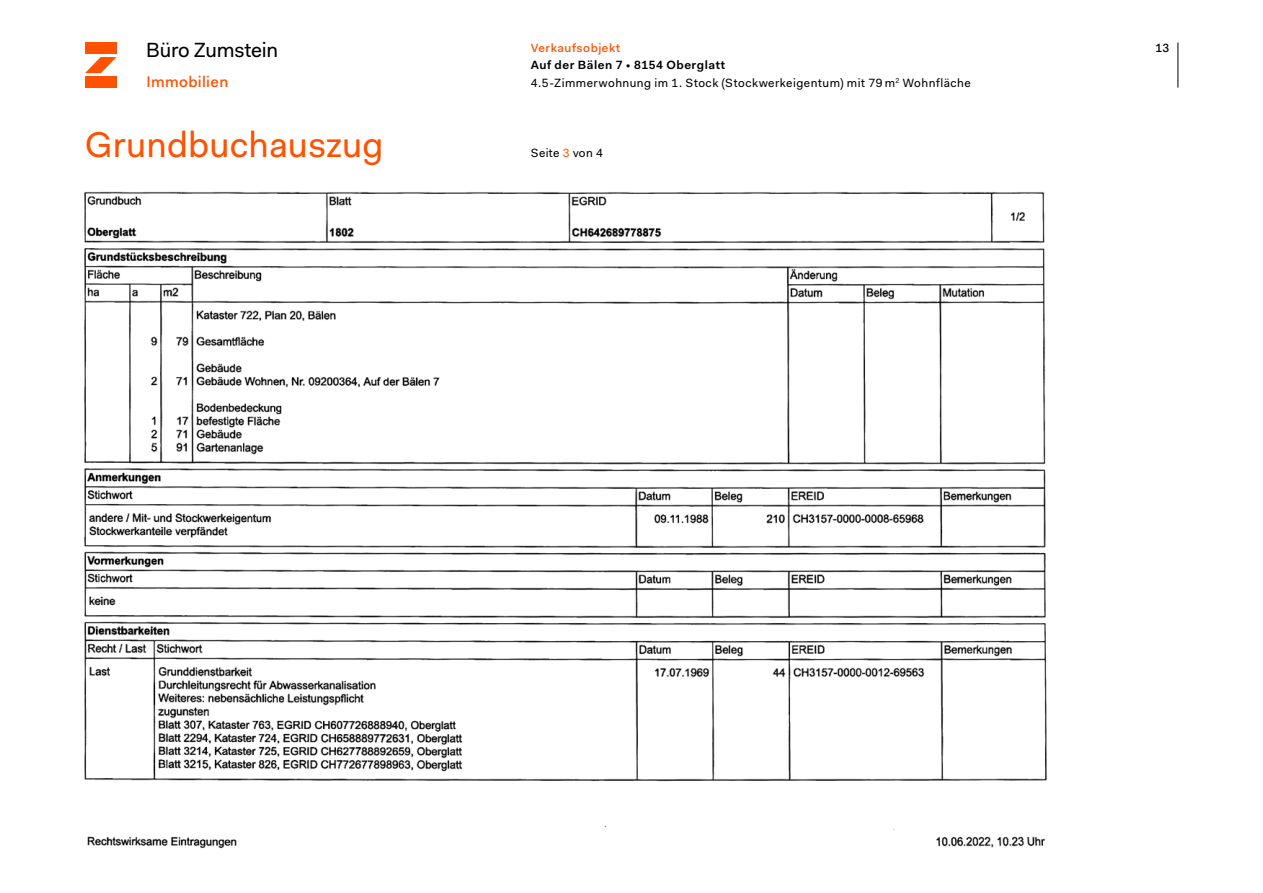
<style>
.page{position:relative;width:1263px;height:893px;background:#fff}
.page>*{position:absolute;margin:0;border:0;box-sizing:border-box;transform-origin:0 0}
.t1{font:36px "Fakt Pro";letter-spacing:.005em;color:#ff5100}
.t2{font:20.7px "Fakt Pro";letter-spacing:-.015em;color:#000}
.t3{font:500 15.3px "Fakt Pro";letter-spacing:.02em;color:#ff5100}
.t4{font:12px/17.7px "Fakt Pro";letter-spacing:.04em;color:#000}
.t5{font:500 12px "Fakt Pro";letter-spacing:.045em;color:#ff5100}
.t6{font:500 12px "Fakt Pro";color:#000}
.s1{font-weight:600}
.s2{color:#ff5100}
</style>
<div class="page">
<div style="left:85px;top:43px;width:32px;height:11px;background:#ff5100"></div>
<div style="left:85px;top:76px;width:32px;height:11px;background:#ff5100"></div>
<svg style="left:85px;top:57px;width:32px;height:16px"></svg>
<hr style="left:1178px;top:43px;width:1px;height:45px;background:#000">
<img style="left:84px;top:191px;width:963px;height:658px">
<h2 class="t2" style="left:146px;top:36px;width:133px">Büro Zumstein</h2>
<p class="t3" style="left:146px;top:72px;width:83px">Immobilien</p>
<h1 class="t1" style="left:85px;top:121px;width:300px">Grundbuchauszug</h1>
<p class="t5" style="left:531px;top:39px;width:91px">Verkaufsobjekt</p>
<p class="t6" style="left:1155px;top:39px;width:15px">13</p>
<p class="t4" style="left:531px;top:56px;width:442px"><span class="s1">Auf der Bälen 7 • 8154 Oberglatt<br></span>4.5-Zimmerwohnung im 1. Stock (Stockwerkeigentum) mit 79m<sup>2</sup> Wohnfläche</p>
<p class="t4" style="left:531px;top:144px;width:74px">Seite <span class="s2">3</span> von 4</p>
</div>
